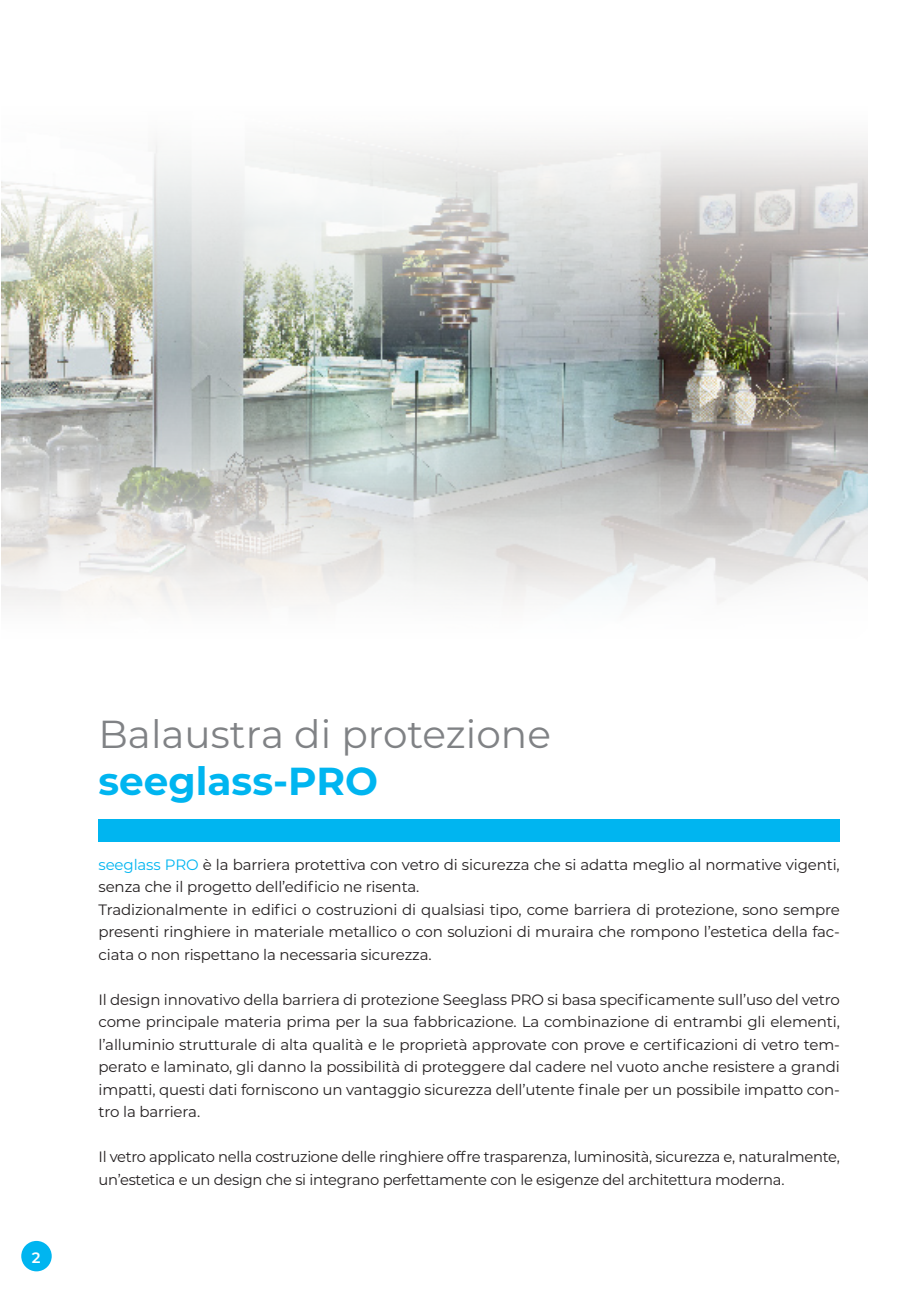
<style>
.page{position:relative;width:919px;height:1289px;background:#fff}
.page>*{position:absolute;margin:0;border:0;box-sizing:border-box;transform-origin:0 0}
.t1{font:39px "Montserrat";color:#808285}
.t2{font:700 39px "Montserrat";color:#00b5f0}
.t3{font:15px/22.5px "Montserrat";letter-spacing:-.02em;color:#231f20}
.t4{font:600 15px "Montserrat";color:#fff}
.s1{color:#00b5f0}
</style>
<div class="page">
<div style="left:98px;top:819px;width:741px;height:22px;background:#00b5f0"></div>
<img style="left:2px;top:353px;width:865px;height:16px">
<svg style="left:1px;top:369px;width:867px;height:236px;background:#c5c8c5"></svg>
<img style="left:1px;top:138px;width:867px;height:215px">
<div style="left:21px;top:1240px;width:31px;height:31px;background:#00b5f0;border-radius:50%"></div>
<p class="t4" style="left:32px;top:1247px;width:10px">2</p>
<p class="t1" style="left:98px;top:707px;width:454px">Balaustra di protezione</p>
<p class="t2" style="left:98px;top:752px;width:281px">seeglass-PRO</p>
<p class="t3" style="left:98px;top:852px;width:742px"><span class="s1">seeglass PRO</span> è la barriera protettiva con vetro di sicurezza che si adatta meglio al normative vigenti, senza che il progetto dell’edificio ne risenta.</p>
<p class="t3" style="left:98px;top:897px;width:742px;text-align:justify">Tradizionalmente in edifici o costruzioni di qualsiasi tipo, come barriera di protezione, sono sempre presenti ringhiere in materiale metallico o con soluzioni di muraira che rompono l’estetica della fac&shy;ciata o non rispettano la necessaria sicurezza.</p>
<p class="t3" style="left:98px;top:987px;width:742px;text-align:justify">Il design innovativo della barriera di protezione Seeglass PRO si basa specificamente sull’uso del vetro come principale materia prima per la sua fabbricazione. La combinazione di entrambi gli elementi, l’alluminio strutturale di alta qualità e le proprietà approvate con prove e certificazioni di vetro tem&shy;perato e laminato, gli danno la possibilità di proteggere dal cadere nel vuoto anche resistere a grandi impatti, questi dati forniscono un vantaggio sicurezza dell’utente finale per un possibile impatto con&shy;tro la barriera.</p>
<p class="t3" style="left:98px;top:1145px;width:742px">Il vetro applicato nella costruzione delle ringhiere offre trasparenza, luminosità, sicurezza e, naturalmente, un’estetica e un design che si integrano perfettamente con le esigenze del architettura moderna.</p>
</div>
